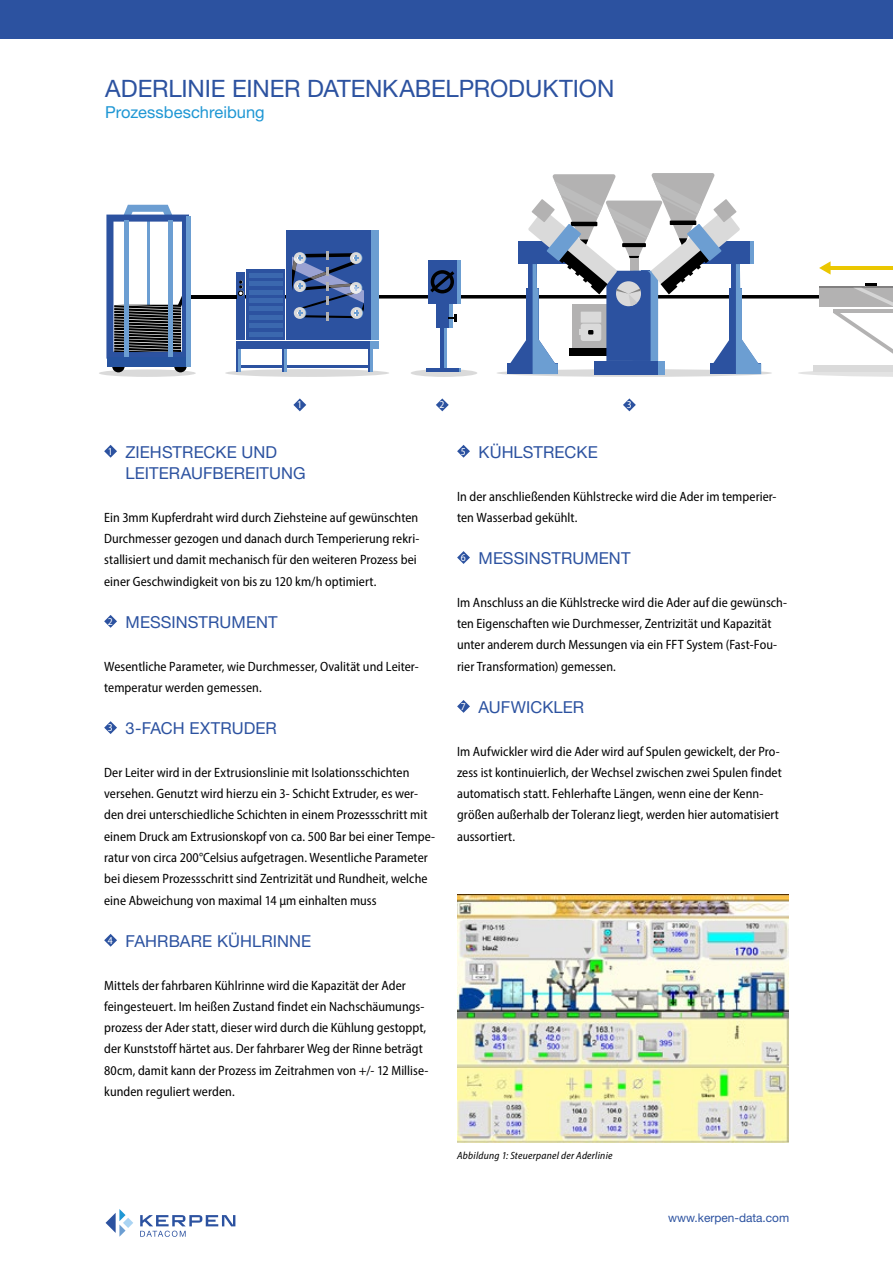
<style>
.page{position:relative;width:893px;height:1263px;background:#fff}
.page>*{position:absolute;margin:0;border:0;box-sizing:border-box;transform-origin:0 0}
.t1{font:24px "Helvetica Neue LT Std";letter-spacing:-.005em;color:#2c52a0}
.t2{font:16.5px/21.3px "Helvetica Neue LT Std";letter-spacing:.005em;color:#2c52a0}
.t3{font:16.5px "Helvetica Neue LT Std";color:#1f97d4}
.t4{font:semi-condensed 13.5px/21.3px "Myriad Pro";letter-spacing:.005em;color:#000}
.t5{font:12px "Helvetica Neue LT Std";color:#2c52a0}
.t6{font:italic semi-condensed 10.5px "Myriad Pro";letter-spacing:.025em;color:#000}
.t7{font:semi-condensed 10.5px "Myriad Pro";color:#fff}
</style>
<div class="page">
<svg style="left:140px;top:1215px;width:95px;height:22px"></svg>
<svg style="left:106px;top:1209px;width:27px;height:28px"></svg>
<svg style="left:104px;top:445px;width:13px;height:13px"></svg>
<svg style="left:104px;top:615px;width:13px;height:13px"></svg>
<svg style="left:104px;top:721px;width:13px;height:13px"></svg>
<svg style="left:104px;top:934px;width:13px;height:13px"></svg>
<img style="left:457px;top:894px;width:332px;height:249px">
<div style="left:0;top:0;width:893px;height:38px;background:#2c52a0"></div>
<svg style="left:457px;top:445px;width:13px;height:13px"></svg>
<svg style="left:457px;top:551px;width:13px;height:13px"></svg>
<svg style="left:457px;top:700px;width:13px;height:13px"></svg>
<div style="left:99px;top:369px;width:97px;height:8px;background:#dadada;border-radius:50%"></div>
<div style="left:225px;top:369px;width:164px;height:8px;background:#dadada;border-radius:50%"></div>
<div style="left:112px;top:360px;width:13px;height:12px;background:#000;border-radius:50%"></div>
<div style="left:174px;top:360px;width:13px;height:12px;background:#000;border-radius:50%"></div>
<div style="left:186px;top:216px;width:5px;height:151px;background:#6c9ed2"></div>
<svg style="left:106px;top:205px;width:83px;height:154px"></svg>
<hr style="left:191px;top:295px;width:45px;height:3px;background:#000">
<hr style="left:124px;top:220px;width:4px;height:137px;background:#6c9ed2">
<hr style="left:168px;top:220px;width:4px;height:137px;background:#6c9ed2">
<div style="left:108px;top:357px;width:78px;height:10px;background:#26539f"></div>
<svg style="left:231px;top:173px;width:662px;height:204px"></svg>
<svg style="left:293px;top:398px;width:13px;height:13px"></svg>
<svg style="left:436px;top:398px;width:13px;height:13px"></svg>
<svg style="left:623px;top:398px;width:13px;height:13px"></svg>
<h1 class="t1" style="left:105px;top:74px;width:511px">ADERLINIE EINER DATENKABELPRODUKTION</h1>
<p class="t3" style="left:105px;top:102px;width:161px">Prozessbeschreibung</p>
<p class="t7" style="left:297px;top:398px;width:6px">1</p>
<p class="t7" style="left:440px;top:398px;width:6px">2</p>
<p class="t7" style="left:627px;top:398px;width:6px">3</p>
<p class="t2" style="left:126px;top:441px;width:182px;text-indent:-18px"><sup>1</sup> ZIEHSTRECKE UND<br>LEITERAUFBEREITUNG</p>
<p class="t4" style="left:104px;top:506px;width:317px">Ein 3mm Kupferdraht wird durch Ziehsteine auf gewünschten Durchmesser gezogen und danach durch Temperierung rekri&shy;stallisiert und damit mechanisch für den weiteren Prozess bei einer Geschwindigkeit von bis zu 120 km/h optimiert.</p>
<p class="t2" style="left:108px;top:611px;width:171px"><sup>2</sup> MESSINSTRUMENT</p>
<p class="t4" style="left:104px;top:655px;width:316px">Wesentliche Parameter, wie Durchmesser, Ovalität und Leiter&shy;temperatur werden gemessen.</p>
<p class="t2" style="left:108px;top:718px;width:170px"><sup>3</sup> 3-FACH EXTRUDER</p>
<p class="t4" style="left:104px;top:761px;width:333px">Der Leiter wird in der Extrusionslinie mit Isolationsschichten versehen. Genutzt wird hierzu ein 3- Schicht Extruder, es wer&shy;den drei unterschiedliche Schichten in einem Prozessschritt mit einem Druck am Extrusionskopf von ca. 500 Bar bei einer Tempe&shy;ratur von circa 200°Celsius aufgetragen. Wesentliche Parameter bei diesem Prozessschritt sind Zentrizität und Rundheit, welche eine Abweichung von maximal 14 μm einhalten muss</p>
<p class="t2" style="left:108px;top:930px;width:205px"><sup>4</sup> FAHRBARE KÜHLRINNE</p>
<p class="t4" style="left:104px;top:974px;width:326px">Mittels der fahrbaren Kühlrinne wird die Kapazität der Ader feingesteuert. Im heißen Zustand findet ein Nachschäumungs&shy;prozess der Ader statt, dieser wird durch die Kühlung gestoppt, der Kunststoff härtet aus. Der fahrbarer Weg der Rinne beträgt 80cm, damit kann der Prozess im Zeitrahmen von +/- 12 Millise&shy;kunden reguliert werden.</p>
<p class="t2" style="left:461px;top:441px;width:138px"><sup>5</sup> KÜHLSTRECKE</p>
<p class="t4" style="left:457px;top:485px;width:321px">In der anschließenden Kühlstrecke wird die Ader im temperier&shy;ten Wasserbad gekühlt.</p>
<p class="t2" style="left:461px;top:547px;width:171px"><sup>6</sup> MESSINSTRUMENT</p>
<p class="t4" style="left:457px;top:591px;width:332px">Im Anschluss an die Kühlstrecke wird die Ader auf die gewünsch&shy;ten Eigenschaften wie Durchmesser, Zentrizität und Kapazität unter anderem durch Messungen via ein FFT System (Fast-Fou&shy;rier Transformation) gemessen.</p>
<p class="t2" style="left:461px;top:696px;width:125px"><sup>7</sup> AUFWICKLER</p>
<p class="t4" style="left:457px;top:740px;width:326px">Im Aufwickler wird die Ader wird auf Spulen gewickelt, der Pro&shy;zess ist kontinuierlich, der Wechsel zwischen zwei Spulen findet automatisch statt. Fehlerhafte Längen, wenn eine der Kenn&shy;größen außerhalb der Toleranz liegt, werden hier automatisiert aussortiert.</p>
<p class="t6" style="left:457px;top:1149px;width:157px">Abbildung 1: Steuerpanel der Aderlinie</p>
<p class="t5" style="left:668px;top:1210px;width:122px">www.kerpen-data.com</p>
</div>
